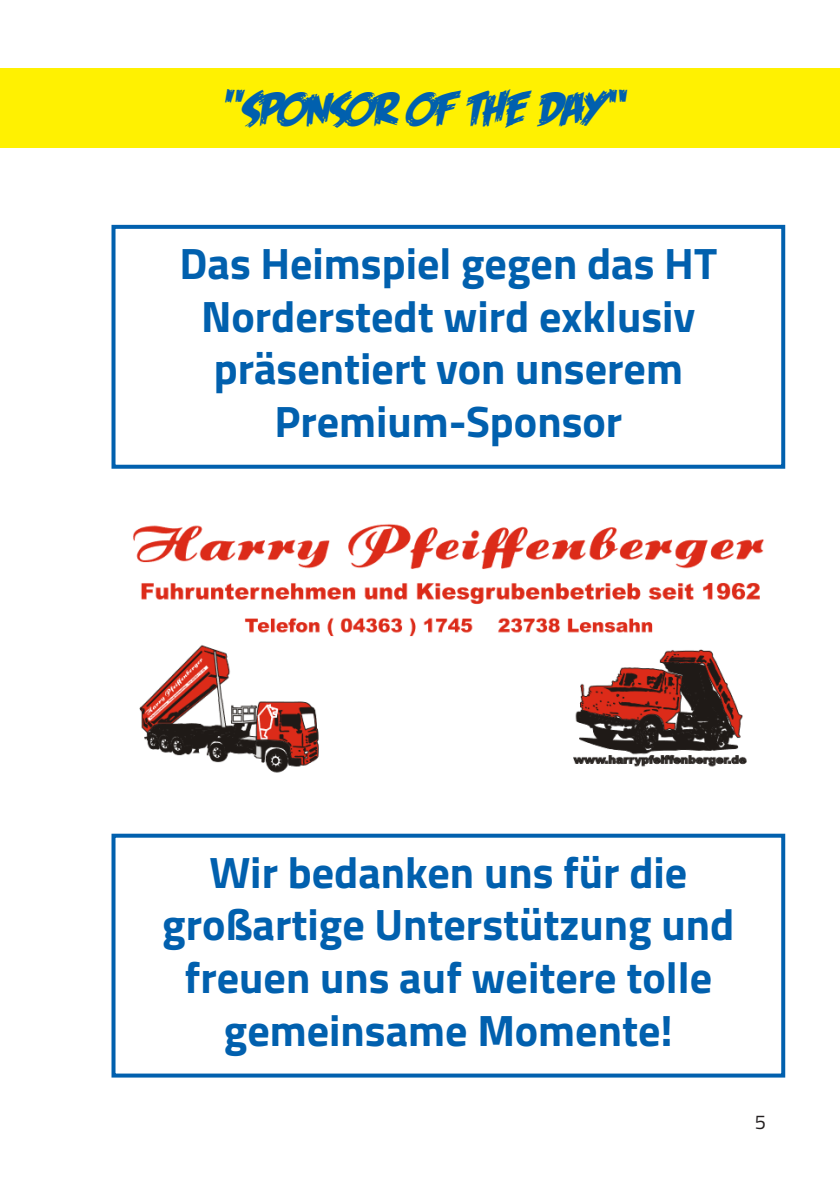
<style>
.page{position:relative;width:840px;height:1191px;background:#fff}
.page>*{position:absolute;margin:0;border:0;box-sizing:border-box;transform-origin:0 0}
.t1{font:48px "Feastof Flesh BB Italic";color:#0160ae}
.t2{font:700 44px/52.8px "Titillium Web";color:#0160ae;text-align:center}
.t3{font:20px "Titillium Web";color:#231f20}
</style>
<div class="page">
<div style="left:0;top:68px;width:839px;height:80px;background:#fff101"></div>
<div style="left:111px;top:225px;width:673px;height:244px;border:4px solid #0160ae"></div>
<div style="left:111px;top:833px;width:673px;height:244px;border:4px solid #0160ae"></div>
<img style="left:133px;top:524px;width:631px;height:249px">
<p class="t1" style="left:217px;top:84px;width:407px">"SPONSOR OF THE DAY“</p>
<p class="t2" style="left:179px;top:235px;width:539px">Das Heimspiel gegen das HT<br>Norderstedt wird exklusiv präsentiert von unserem<br>Premium-Sponsor</p>
<p class="t2" style="left:162px;top:843px;width:573px">Wir bedanken uns für die großartige Unterstützung und freuen uns auf weitere tolle gemeinsame Momente!</p>
<p class="t3" style="left:754px;top:1107px;width:13px">5</p>
</div>
